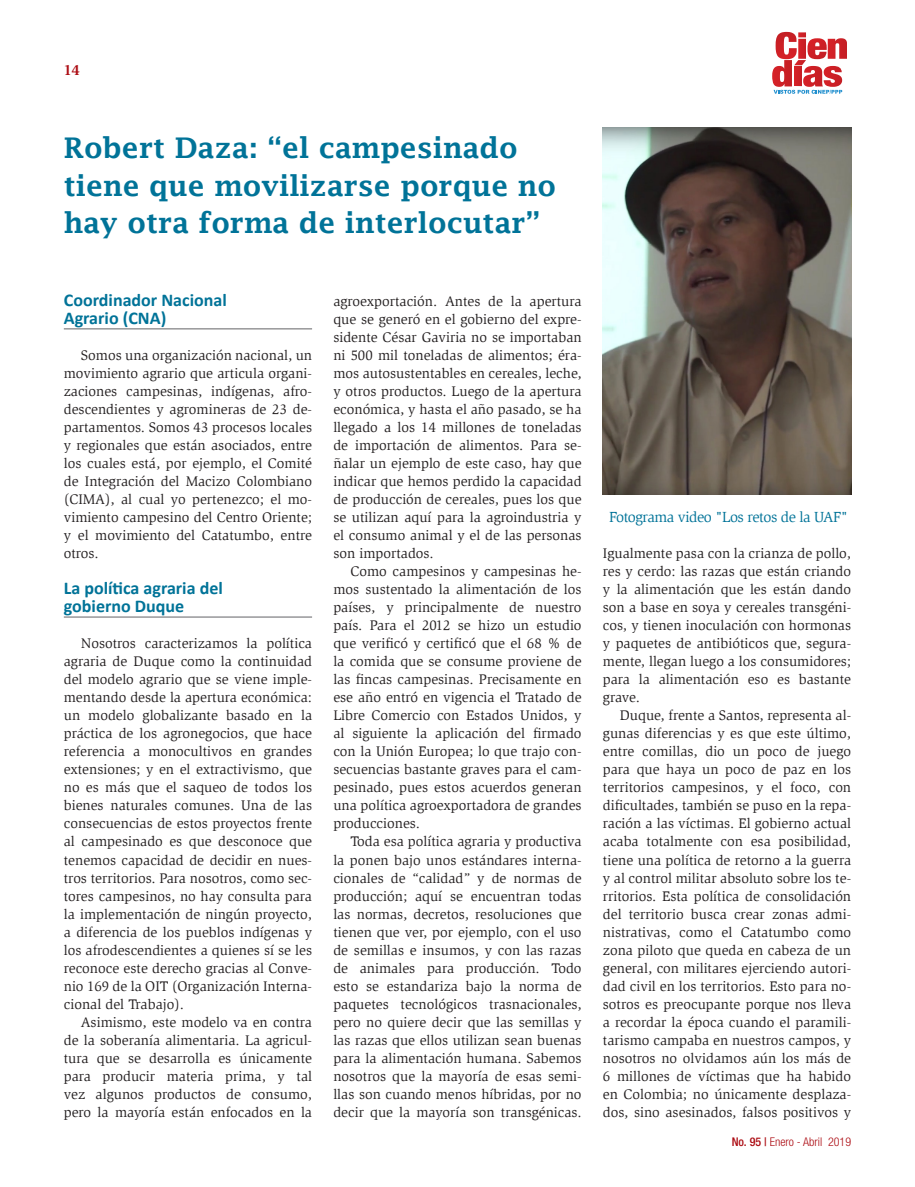
<style>
.page{position:relative;width:915px;height:1187px;background:#fff}
.page>*{position:absolute;margin:0;border:0;box-sizing:border-box;transform-origin:0 0}
._1_tit{font:600 28.5px/37.5px "Lucida Fax";color:#007398}
._1_SUBT{font:700 18px/18px "Calibri";color:#007398}
.resaltado_texto_rojo{font:15px "Slimbach Std";letter-spacing:-.03em;color:#007398}
.t1{font:700 15px "Slimbach Std";color:#ac0c13}
.Texto_corrido{font:14.25px/18px "Slimbach Std";color:#231f20;text-align:justify}
.t2{font:300 condensed 12px "Helvetica Neue LT Std";color:#ac0c13}
.s1{font-weight:500}
</style>
<div class="page">
<svg style="left:772px;top:32px;width:74px;height:62px"></svg>
<hr style="left:64px;top:328px;width:248px;height:1px;background:#636366">
<hr style="left:64px;top:616px;width:248px;height:1px;background:#636366">
<img style="left:602px;top:128px;width:248px;height:367px">
<p class="t1" style="left:64px;top:61px;width:18px">14</p>
<p class="_1_tit" style="left:64px;top:129px;width:493px">Robert Daza: “el campesinado tiene que movilizarse porque no hay otra forma de interlocutar”</p>
<p class="_1_SUBT" style="left:64px;top:291px;width:164px">Coordinador Nacional<br>Agrario (CNA)</p>
<p class="Texto_corrido" style="left:64px;top:346px;width:250px;text-indent:17px">Somos una organización nacional, un movimiento agrario que articula organi&shy;zaciones campesinas, indígenas, afro&shy;descendientes y agromineras de 23 de&shy;partamentos. Somos 43 procesos locales y regionales que están asociados, entre los cuales está, por ejemplo, el Comité de Integración del Macizo Colombiano (CIMA), al cual yo pertenezco; el mo&shy;vimiento campesino del Centro Oriente; y el movimiento del Catatumbo, entre otros.</p>
<p class="_1_SUBT" style="left:64px;top:579px;width:160px">La política agraria del gobierno Duque</p>
<p class="Texto_corrido" style="left:64px;top:634px;width:250px;text-indent:17px">Nosotros caracterizamos la política agraria de Duque como la continuidad del modelo agrario que se viene imple&shy;mentando desde la apertura económica: un modelo globalizante basado en la práctica de los agronegocios, que hace referencia a monocultivos en grandes extensiones; y en el extractivismo, que no es más que el saqueo de todos los bienes naturales comunes. Una de las consecuencias de estos proyectos frente al campesinado es que desconoce que tenemos capacidad de decidir en nues&shy;tros territorios. Para nosotros, como sec&shy;tores campesinos, no hay consulta para la implementación de ningún proyecto, a diferencia de los pueblos indígenas y los afrodescendientes a quienes sí se les reconoce este derecho gracias al Conve&shy;nio 169 de la OIT (Organización Interna&shy;cional del Trabajo).</p>
<p class="Texto_corrido" style="left:64px;top:1012px;width:250px;text-indent:17px">Asimismo, este modelo va en contra de la soberanía alimentaria. La agricul&shy;tura que se desarrolla es únicamente para producir materia prima, y tal vez algunos productos de consumo, pero la mayoría están enfocados en la</p>
<p class="Texto_corrido" style="left:333px;top:292px;width:250px">agroexportación. Antes de la apertura que se generó en el gobierno del expre&shy;sidente César Gaviria no se importaban ni 500 mil toneladas de alimentos; éra&shy;mos autosustentables en cereales, leche, y otros productos. Luego de la apertura económica, y hasta el año pasado, se ha llegado a los 14 millones de toneladas de importación de alimentos. Para se&shy;ñalar un ejemplo de este caso, hay que indicar que hemos perdido la capacidad de producción de cereales, pues los que se utilizan aquí para la agroindustria y el consumo animal y el de las personas son importados.</p>
<p class="Texto_corrido" style="left:333px;top:562px;width:250px;text-indent:17px">Como campesinos y campesinas he&shy;mos sustentado la alimentación de los países, y principalmente de nuestro país. Para el 2012 se hizo un estudio que verificó y certificó que el 68 % de la comida que se consume proviene de las fincas campesinas. Precisamente en ese año entró en vigencia el Tratado de Libre Comercio con Estados Unidos, y al siguiente la aplicación del firmado con la Unión Europea; lo que trajo con&shy;secuencias bastante graves para el cam&shy;pesinado, pues estos acuerdos generan una política agroexportadora de grandes producciones.</p>
<p class="Texto_corrido" style="left:333px;top:832px;width:250px;text-indent:17px">Toda esa política agraria y productiva la ponen bajo unos estándares interna&shy;cionales de “calidad” y de normas de producción; aquí se encuentran todas las normas, decretos, resoluciones que tienen que ver, por ejemplo, con el uso de semillas e insumos, y con las razas de animales para producción. Todo esto se estandariza bajo la norma de paquetes tecnológicos trasnacionales, pero no quiere decir que las semillas y las razas que ellos utilizan sean buenas para la alimentación humana. Sabemos nosotros que la mayoría de esas semi&shy;llas son cuando menos híbridas, por no decir que la mayoría son transgénicas.</p>
<p class="resaltado_texto_rojo" style="left:609px;top:508px;width:240px">Fotograma video "Los retos de la UAF"</p>
<p class="Texto_corrido" style="left:602px;top:544px;width:250px">Igualmente pasa con la crianza de pollo, res y cerdo: las razas que están criando y la alimentación que les están dando son a base en soya y cereales transgéni&shy;cos, y tienen inoculación con hormonas y paquetes de antibióticos que, segura&shy;mente, llegan luego a los consumidores; para la alimentación eso es bastante grave.</p>
<p class="Texto_corrido" style="left:602px;top:706px;width:250px;text-indent:17px">Duque, frente a Santos, representa al&shy;gunas diferencias y es que este último, entre comillas, dio un poco de juego para que haya un poco de paz en los territorios campesinos, y el foco, con dificultades, también se puso en la repa&shy;ración a las víctimas. El gobierno actual acaba totalmente con esa posibilidad, tiene una política de retorno a la guerra y al control militar absoluto sobre los te&shy;rritorios. Esta política de consolidación del territorio busca crear zonas admi&shy;nistrativas, como el Catatumbo como zona piloto que queda en cabeza de un general, con militares ejerciendo autori&shy;dad civil en los territorios. Esto para no&shy;sotros es preocupante porque nos lleva a recordar la época cuando el paramili&shy;tarismo campaba en nuestros campos, y nosotros no olvidamos aún los más de 6 millones de víctimas que ha habido en Colombia; no únicamente desplaza&shy;dos, sino asesinados, falsos positivos y</p>
<p class="t2" style="left:731px;top:1134px;width:121px"><span class="s1">No. 95 |</span> Enero - Abril 2019</p>
</div>
